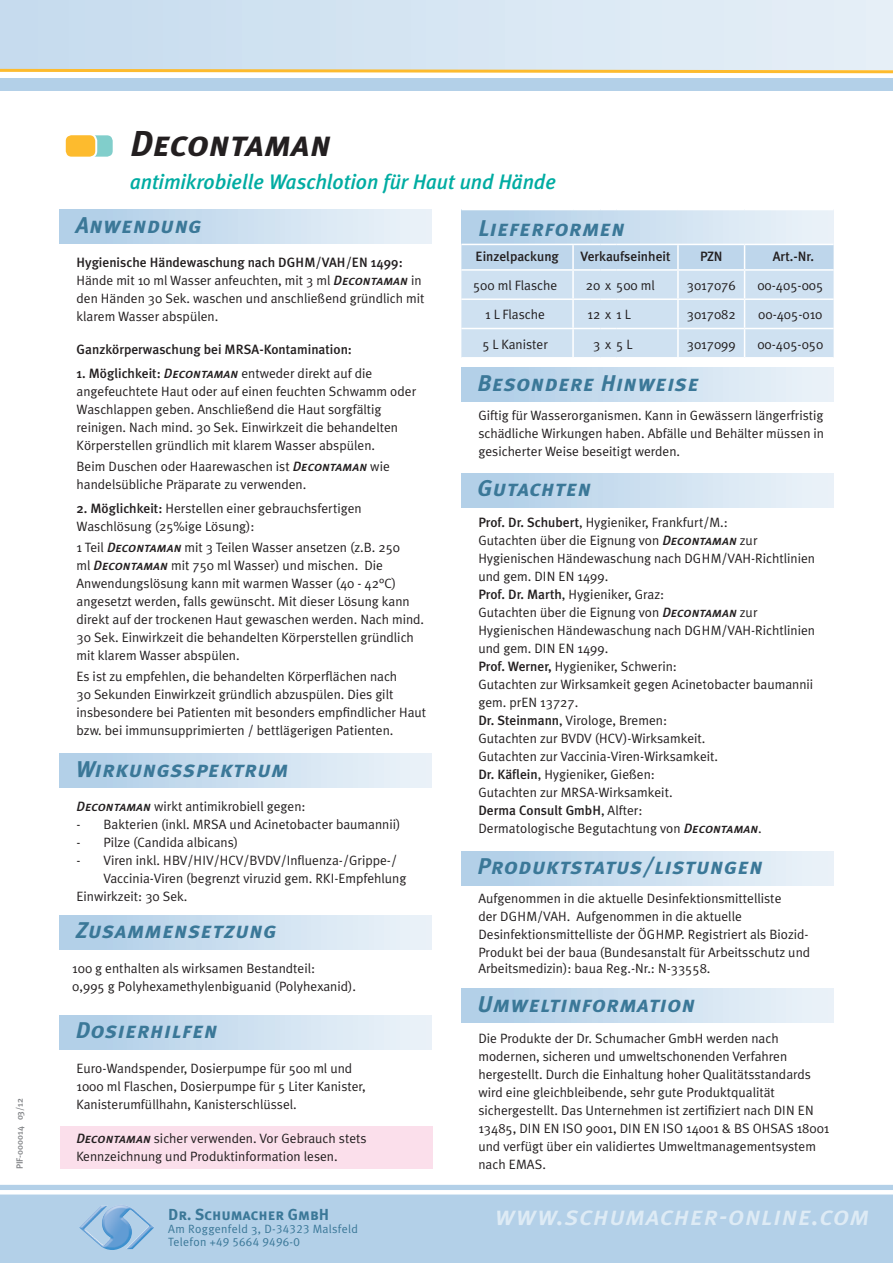
<style>
.page{position:relative;width:893px;height:1263px;background:#fff}
.page>*{position:absolute;margin:0;border:0;box-sizing:border-box;transform-origin:0 0}
.t1{font:italic 36px "Meta Plus Bold Caps";color:#231f20}
.t2{font:italic 27px "Meta Plus Medium Caps";letter-spacing:.025em;color:#deebf5}
.t3{font:italic 22.8px "Meta Plus Bold Caps";letter-spacing:.025em;color:#3b7898}
.t4{font:italic 500 21px "Meta Plus";letter-spacing:-.005em;color:#00aca2}
.t5{font:15.9px "Meta Plus Bold Caps";color:#3b7898}
.t6{font:13.5px/18px "Meta Plus Normal";color:#231f20}
.t7{font:500 13.5px "Meta Plus";color:#231f20}
.t8{font:12px "Meta Plus Normal";letter-spacing:.025em;color:#3b7898}
.t9{font:12px "Meta Plus Normal Caps";letter-spacing:.025em;color:#3b7898}
.t10{font:500 9px "Meta Plus";color:#808285}
.s1{font-family:"Meta Plus Medium Caps";font-style:italic}
.s2{font-family:"Meta Plus";font-weight:500}
.s3{font-family:"Meta Plus Normal Caps"}
.s4{font-family:"Meta Plus Normal"}
.s5{font-family:"Meta Plus Normal";font-weight:400}
</style>
<div class="page">
<div style="left:0;top:0;width:893px;height:69px;background:linear-gradient(to right,#c5dbee,#e7f0f7)"></div>
<svg style="left:0;top:67px;width:893px;height:7px;background:#efd8a0"></svg>
<div style="left:0;top:78px;width:893px;height:13px;background:#b3d0e8"></div>
<div style="left:0;top:1185px;width:893px;height:78px;background:#b3d0e8"></div>
<hr style="left:0;top:1191px;width:893px;height:3px;background:#fff">
<img style="left:79px;top:1205px;width:75px;height:45px">
<div style="left:497px;top:1210px;width:371px;height:15px;background:#b3d0e8"></div>
<div style="left:60px;top:915px;width:372px;height:34px;background:linear-gradient(to right,#aecde7,#ecf3f9)"></div>
<div style="left:461px;top:473px;width:372px;height:34px;background:linear-gradient(to right,#aecde7,#ecf3f9)"></div>
<div style="left:461px;top:368px;width:372px;height:34px;background:linear-gradient(to right,#aecde7,#ecf3f9)"></div>
<div style="left:82px;top:134px;width:32px;height:24px;background:#81cecb;border-radius:7px"></div>
<div style="left:81px;top:133px;width:34px;height:26px;border:2px solid #fff;border-radius:7px"></div>
<div style="left:65px;top:134px;width:31px;height:24px;background:#fdbb2e;border-radius:7px"></div>
<div style="left:64px;top:133px;width:33px;height:26px;border:2px solid #fff;border-radius:7px"></div>
<div style="left:60px;top:210px;width:372px;height:34px;background:linear-gradient(to right,#aecde7,#ecf3f9)"></div>
<div style="left:60px;top:753px;width:372px;height:34px;background:linear-gradient(to right,#aecde7,#ecf3f9)"></div>
<div style="left:461px;top:210px;width:373px;height:34px;background:linear-gradient(to right,#aecde7,#edf3f9)"></div>
<svg style="left:461px;top:244px;width:373px;height:114px;background:#cee0f0"></svg>
<div style="left:60px;top:1015px;width:372px;height:34px;background:linear-gradient(to right,#aecde7,#ecf3f9)"></div>
<div style="left:60px;top:1126px;width:372px;height:43px;background:#fbdfeb"></div>
<div style="left:461px;top:851px;width:372px;height:34px;background:linear-gradient(to right,#aecde7,#ecf3f9)"></div>
<div style="left:461px;top:989px;width:372px;height:34px;background:linear-gradient(to right,#aecde7,#ecf3f9)"></div>
<p class="t10" style="left:15px;top:1169px;width:73px;rotate:-90deg">PIF-000014 03/12</p>
<h1 class="t1" style="left:130px;top:122px;width:203px">Decontaman</h1>
<h3 class="t4" style="left:130px;top:169px;width:427px">antimikrobielle Waschlotion für Haut und Hände</h3>
<h3 class="t3" style="left:76px;top:212px;width:128px">Anwendung</h3>
<p class="t7" style="left:77px;top:255px;width:328px">Hygienische Händewaschung nach DGHM/VAH/EN 1499:</p>
<p class="t6" style="left:77px;top:271px;width:349px">Hände mit 10 ml Wasser anfeuchten, mit 3 ml <span class="s1">Decontaman</span> in den Händen 30 Sek. waschen und anschließend gründlich mit klarem Wasser abspülen.</p>
<p class="t7" style="left:77px;top:342px;width:277px">Ganzkörperwaschung bei MRSA-Kontamination:</p>
<p class="t6" style="left:77px;top:364px;width:341px"><span class="s2">1. Möglichkeit:</span> <span class="s1">Decontaman</span> entweder direkt auf die angefeuchtete Haut oder auf einen feuchten Schwamm oder Waschlappen geben. Anschließend die Haut sorgfältig reinigen. Nach mind. 30 Sek. Einwirkzeit die behandelten Körperstellen gründlich mit klarem Wasser abspülen.</p>
<p class="t6" style="left:77px;top:457px;width:315px">Beim Duschen oder Haarewaschen ist <span class="s1">Decontaman</span> wie handelsübliche Präparate zu verwenden.</p>
<p class="t6" style="left:77px;top:499px;width:287px"><span class="s2">2. Möglichkeit:</span> Herstellen einer gebrauchsfertigen<br>Waschlösung (25%ige Lösung):</p>
<p class="t6" style="left:77px;top:538px;width:349px">1 Teil <span class="s1">Decontaman</span> mit 3 Teilen Wasser ansetzen (z.B. 250<br>ml <span class="s1">Decontaman</span> mit 750 ml Wasser) und mischen. Die Anwendungslösung kann mit warmen Wasser (40 - 42°C) angesetzt werden, falls gewünscht. Mit dieser Lösung kann direkt auf der trockenen Haut gewaschen werden. Nach mind.<br>30 Sek. Einwirkzeit die behandelten Körperstellen gründlich mit klarem Wasser abspülen.</p>
<p class="t6" style="left:77px;top:667px;width:351px">Es ist zu empfehlen, die behandelten Körperflächen nach<br>30 Sekunden Einwirkzeit gründlich abzuspülen. Dies gilt insbesondere bei Patienten mit besonders empfindlicher Haut bzw. bei immunsupprimierten / bettlägerigen Patienten.</p>
<h3 class="t3" style="left:76px;top:755px;width:214px">Wirkungsspektrum</h3>
<p class="t6" style="left:77px;top:797px;width:231px"><span class="s1">Decontaman</span> wirkt antimikrobiell gegen:</p>
<p class="t6" style="left:77px;top:815px;width:326px">- Bakterien (inkl. MRSA und Acinetobacter baumannii)</p>
<p class="t6" style="left:77px;top:833px;width:164px">- Pilze (Candida albicans)</p>
<p class="t6" style="left:77px;top:851px;width:322px">- Viren inkl. HBV/HIV/HCV/BVDV/Influenza-/Grippe-/</p>
<p class="t6" style="left:104px;top:869px;width:304px">Vaccinia-Viren (begrenzt viruzid gem. RKI-Empfehlung</p>
<p class="t6" style="left:77px;top:887px;width:112px">Einwirkzeit: 30 Sek.</p>
<h3 class="t3" style="left:76px;top:917px;width:202px">Zusammensetzung</h3>
<p class="t6" style="left:72px;top:959px;width:285px">100 g enthalten als wirksamen Bestandteil:<br>0,995 g Polyhexamethylenbiguanid (Polyhexanid).</p>
<h3 class="t3" style="left:76px;top:1017px;width:143px">Dosierhilfen</h3>
<p class="t6" style="left:77px;top:1059px;width:291px">Euro-Wandspender, Dosierpumpe für 500 ml und<br>1000 ml Flaschen, Dosierpumpe für 5 Liter Kanister,<br>Kanisterumfüllhahn, Kanisterschlüssel.</p>
<p class="t6" style="left:76px;top:1129px;width:292px"><span class="s1">Decontaman</span> sicher verwenden. Vor Gebrauch stets<br>Kennzeichnung und Produktinformation lesen.</p>
<p class="t5" style="left:168px;top:1205px;width:162px">Dr. Schumacher GmbH</p>
<p class="t8" style="left:168px;top:1222px;width:191px">Am Roggenfeld 3, <span class="s3">D-34323</span> Malsfeld</p>
<p class="t9" style="left:168px;top:1235px;width:133px"><span class="s4">Telefon</span> +49 5664 9496-0</p>
<h3 class="t3" style="left:478px;top:215px;width:148px">Lieferformen</h3>
<p class="t7" style="left:476px;top:248px;width:85px">Einzelpackung</p>
<p class="t7" style="left:580px;top:248px;width:91px">Verkaufseinheit</p>
<p class="t7" style="left:700px;top:248px;width:24px">PZN</p>
<p class="t7" style="left:773px;top:248px;width:43px">Art.-Nr.</p>
<p class="t6" style="left:473px;top:276px;width:86px">500 ml Flasche</p>
<p class="t6" style="left:586px;top:276px;width:71px">20 x 500 ml</p>
<p class="t6" style="left:687px;top:276px;width:50px">3017076</p>
<p class="t6" style="left:757px;top:276px;width:67px">00-405-005</p>
<p class="t6" style="left:485px;top:305px;width:61px">1 L Flasche</p>
<p class="t6" style="left:587px;top:305px;width:45px">12x1 L</p>
<p class="t6" style="left:687px;top:305px;width:50px">3017082</p>
<p class="t6" style="left:758px;top:305px;width:66px">00-405-010</p>
<p class="t6" style="left:482px;top:335px;width:67px">5 L Kanister</p>
<p class="t6" style="left:593px;top:335px;width:41px">3x5 L</p>
<p class="t6" style="left:687px;top:335px;width:50px">3017099</p>
<p class="t6" style="left:757px;top:335px;width:67px">00-405-050</p>
<h3 class="t3" style="left:477px;top:370px;width:223px">Besondere Hinweise</h3>
<p class="t6" style="left:478px;top:406px;width:347px;text-align:justify">Giftig für Wasserorganismen. Kann in Gewässern längerfristig schädliche Wirkungen haben. Abfälle und Behälter müssen in gesicherter Weise beseitigt werden.</p>
<h3 class="t3" style="left:477px;top:475px;width:115px">Gutachten</h3>
<p class="t6" style="left:478px;top:513px;width:338px"><span class="s2">Prof. Dr. Schubert</span>, Hygieniker, Frankfurt/M.:<br>Gutachten über die Eignung von <span class="s1">Decontaman</span> zur Hygienischen Händewaschung nach DGHM/VAH-Richtlinien und gem. DIN EN 1499.<br><span class="s2">Prof. Dr. Marth</span>, Hygieniker, Graz:<br>Gutachten über die Eignung von <span class="s1">Decontaman</span> zur Hygienischen Händewaschung nach DGHM/VAH-Richtlinien und gem. DIN EN 1499.<br><span class="s2">Prof. Werner,</span> Hygieniker, Schwerin:<br>Gutachten zur Wirksamkeit gegen Acinetobacter baumannii gem. prEN 13727.<br><span class="s2">Dr. Steinmann</span>, Virologe, Bremen:<br>Gutachten zur BVDV (HCV)-Wirksamkeit.<br>Gutachten zur Vaccinia-Viren-Wirksamkeit.<br><span class="s2">Dr. Käflein</span>, Hygieniker, Gießen:<br>Gutachten zur MRSA-Wirksamkeit.</p>
<p class="t7" style="left:478px;top:803px;width:166px">Derma Consult GmbH<span class="s5">, Alfter:</span></p>
<p class="t6" style="left:478px;top:819px;width:285px">Dermatologische Begutachtung von <span class="s1">Decontaman</span>.</p>
<h3 class="t3" style="left:477px;top:853px;width:287px">Produktstatus/listungen</h3>
<p class="t6" style="left:478px;top:889px;width:333px">Aufgenommen in die aktuelle Desinfektionsmittelliste<br>der DGHM/VAH. Aufgenommen in die aktuelle Desinfektionsmittelliste der ÖGHMP. Registriert als Biozid-Produkt bei der baua (Bundesanstalt für Arbeitsschutz und</p>
<p class="t6" style="left:478px;top:959px;width:234px">Arbeitsmedizin): baua Reg.-Nr.: N-33558.</p>
<h3 class="t3" style="left:477px;top:991px;width:219px">Umweltinformation</h3>
<p class="t6" style="left:478px;top:1029px;width:353px">Die Produkte der Dr. Schumacher GmbH werden nach modernen, sicheren und umweltschonenden Verfahren hergestellt. Durch die Einhaltung hoher Qualitätsstandards wird eine gleichbleibende, sehr gute Produktqualität sichergestellt. Das Unternehmen ist zertifiziert nach DIN EN 13485, DIN EN ISO 9001, DIN EN ISO 14001 &amp; BS OHSAS 18001 und verfügt über ein validiertes Umweltmanagementsystem nach EMAS.</p>
<h2 class="t2" style="left:495px;top:1200px;width:376px">www.schumacher-online.com</h2>
</div>
